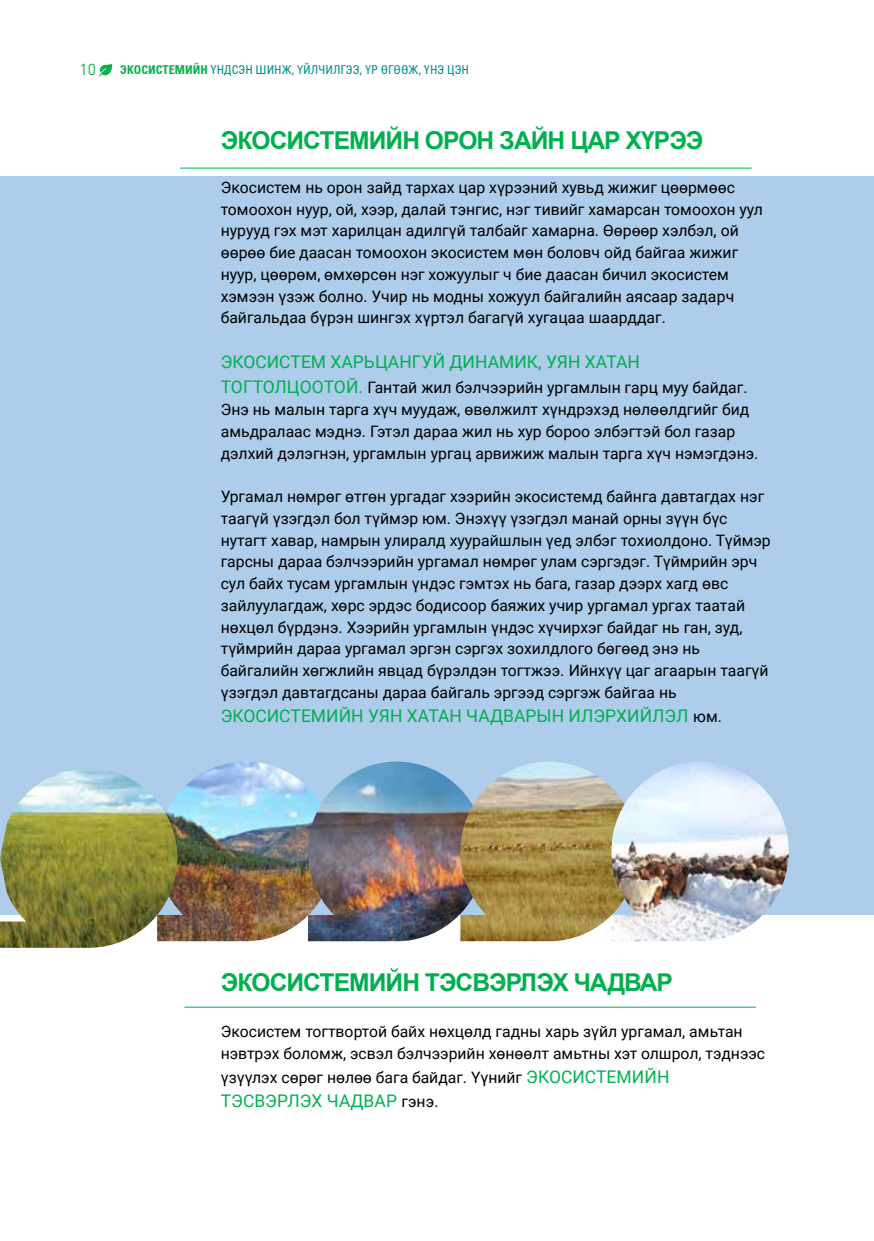
<style>
.page{position:relative;width:874px;height:1241px;background:#fff}
.page>*{position:absolute;margin:0;border:0;box-sizing:border-box;transform-origin:0 0}
.t1{font:700 24.5px "Arial";letter-spacing:-.035em;color:#00b050}
.t2{font:17.5px "Roboto";color:#00b050}
.t3{font:15.75px/21.7px "Roboto";letter-spacing:-.005em;color:#000}
.t4{font:15.75px "DIN Pro";color:#0ab14f}
.t5{font:condensed 12.25px "Univers LTCYR";color:#009189}
.s1{font-weight:700;color:#0ab14f}
.s2{font-size:17.5px;color:#00b050}
.s3{font-size:15.75px;color:#000}
</style>
<div class="page">
<div style="left:0;top:176px;width:873px;height:738px;background:#adcdea"></div>
<hr style="left:180px;top:168px;width:571px;height:1px;background:#00b050">
<hr style="left:184px;top:1006px;width:571px;height:1px;background:#00b050">
<img style="left:177px;top:762px;width:131px;height:179px">
<img style="left:308px;top:761px;width:152px;height:180px">
<img style="left:460px;top:761px;width:151px;height:180px">
<img style="left:611px;top:762px;width:177px;height:179px">
<img style="left:0;top:768px;width:177px;height:179px">
<svg style="left:99px;top:64px;width:13px;height:12px"></svg>
<p class="t4" style="left:80px;top:57px;width:18px">10</p>
<p class="t5" style="left:120px;top:62px;width:350px"><span class="s1">ЭКОСИСТЕМИЙН</span> ҮНДСЭН ШИНЖ, ҮЙЛЧИЛГЭЭ, ҮР ӨГӨӨЖ, ҮНЭ ЦЭН</p>
<h1 class="t1" style="left:221px;top:123px;width:484px">ЭКОСИСТЕМИЙН ОРОН ЗАЙН ЦАР ХҮРЭЭ</h1>
<p class="t3" style="left:221px;top:176px;width:543px">Экосистем нь орон зайд тархах цар хүрээний хувьд жижиг цөөрмөөс томоохон нуур, ой, хээр, далай тэнгис, нэг тивийг хамарсан томоохон уул нурууд гэх мэт харилцан адилгүй талбайг хамарна. Өөрөөр хэлбэл, ой өөрөө бие даасан томоохон экосистем мөн боловч ойд байгаа жижиг нуур, цөөрөм, өмхөрсөн нэг хожуулыг ч бие даасан бичил экосистем хэмээн үзэж болно. Учир нь модны хожуул байгалийн аясаар задарч байгальдаа бүрэн шингэх хүртэл багагүй хугацаа шаарддаг.</p>
<p class="t2" style="left:221px;top:350px;width:420px">ЭКОСИСТЕМ ХАРЬЦАНГУЙ ДИНАМИК, УЯН ХАТАН</p>
<p class="t3" style="left:221px;top:375px;width:538px"><span class="s2">ТОГТОЛЦООТОЙ.</span> Гантай жил бэлчээрийн ургамлын гарц муу байдаг.<br>Энэ нь малын тарга хүч муудаж, өвөлжилт хүндрэхэд нөлөөлдгийг бид амьдралаас мэднэ. Гэтэл дараа жил нь хур бороо элбэгтэй бол газар дэлхий дэлэгнэн, ургамлын ургац арвижиж малын тарга хүч нэмэгдэнэ.</p>
<p class="t3" style="left:221px;top:485px;width:551px">Ургамал нөмрөг өтгөн ургадаг хээрийн экосистемд байнга давтагдах нэг таагүй үзэгдэл бол түймэр юм. Энэхүү үзэгдэл манай орны зүүн бүс нутагт хавар, намрын улиралд хуурайшлын үед элбэг тохиолдоно. Түймэр гарсны дараа бэлчээрийн ургамал нөмрөг улам сэргэдэг. Түймрийн эрч сул байх тусам ургамлын үндэс гэмтэх нь бага, газар дээрх хагд өвс зайлуулагдаж, хөрс эрдэс бодисоор баяжих учир ургамал ургах таатай нөхцөл бүрдэнэ. Хээрийн ургамлын үндэс хүчирхэг байдаг нь ган, зуд, түймрийн дараа ургамал эргэн сэргэх зохилдлого бөгөөд энэ нь байгалийн хөгжлийн явцад бүрэлдэн тогтжээ. Ийнхүү цаг агаарын таагүй үзэгдэл давтагдсаны дараа байгаль эргээд сэргэж байгаа нь</p>
<p class="t2" style="left:221px;top:703px;width:502px">ЭКОСИСТЕМИЙН УЯН ХАТАН ЧАДВАРЫН ИЛЭРХИЙЛЭЛ <span class="s3">юм.</span></p>
<h1 class="t1" style="left:221px;top:965px;width:453px">ЭКОСИСТЕМИЙН ТЭСВЭРЛЭХ ЧАДВАР</h1>
<p class="t3" style="left:221px;top:1020px;width:545px">Экосистем тогтвортой байх нөхцөлд гадны харь зүйл ургамал, амьтан нэвтрэх боломж, эсвэл бэлчээрийн хөнөөлт амьтны хэт олшрол, тэднээс</p>
<p class="t3" style="left:221px;top:1065px;width:450px">үзүүлэх сөрөг нөлөө бага байдаг. Үүнийг <span class="s2">ЭКОСИСТЕМИЙН</span></p>
<p class="t2" style="left:221px;top:1088px;width:219px">ТЭСВЭРЛЭХ ЧАДВАР <span class="s3">гэнэ.</span></p>
</div>
